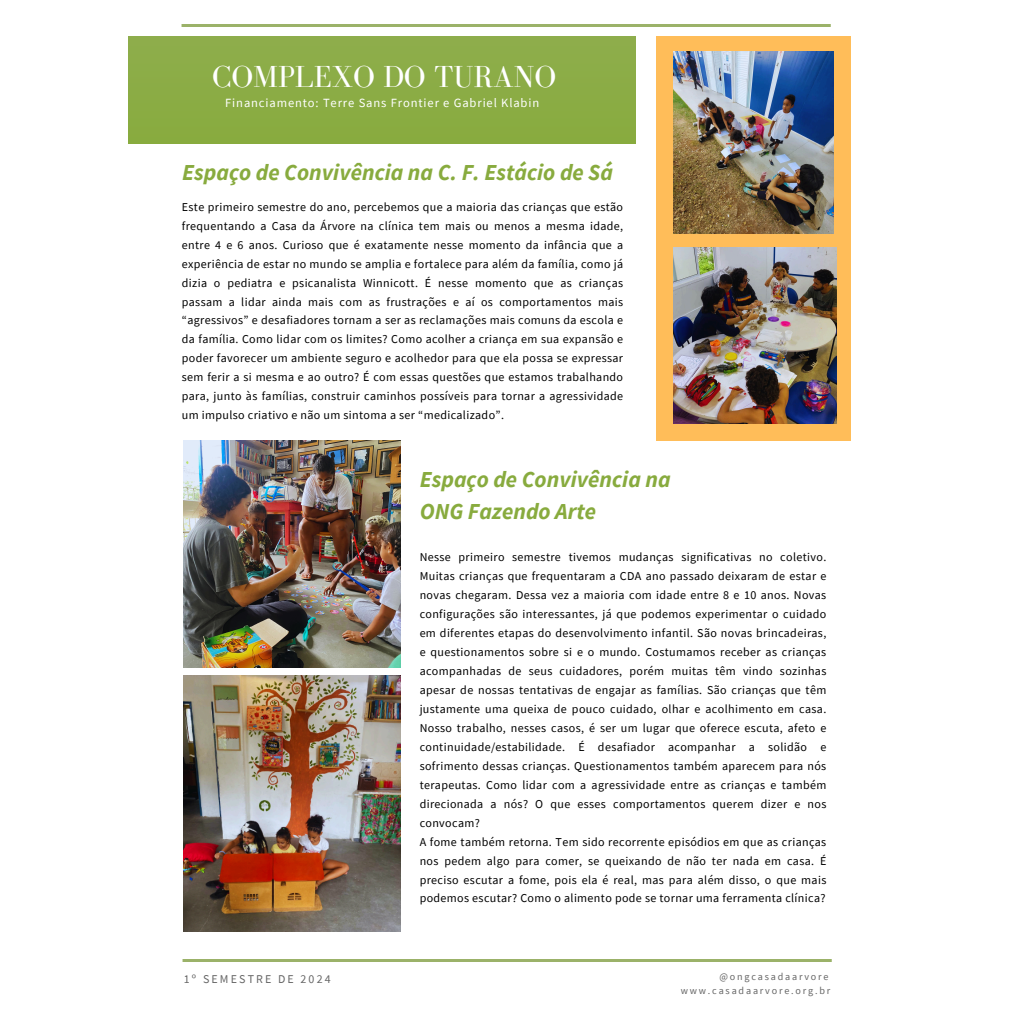
<style>
.page{position:relative;width:1013px;height:1013px;background:#fff}
.page>*{position:absolute;margin:0;border:0;box-sizing:border-box;transform-origin:0 0}
.t1{font:31.38px "Bodoni FLF";color:#fff}
.t2{font:italic 700 22.88px/31.6px "Source Sans Pro";color:#88ab3e}
.t3{font:12.5px "Source Sans Pro";letter-spacing:.07em;color:#fff}
.t4{font:12px/19px "Source Sans Pro";letter-spacing:.03em;color:#000;text-align:justify}
.t5{font:11.88px "Source Sans Pro";letter-spacing:.18em;color:#666}
.t6{font:10.12px/13.5px "Source Sans Pro";letter-spacing:.18em;color:#666;text-align:right}
</style>
<div class="page">
<img style="left:182px;top:959px;width:649px;height:2px">
<img style="left:184px;top:440px;width:216px;height:227px">
<div style="left:129px;top:36px;width:506px;height:107px;background:#8bac45"></div>
<hr style="left:182px;top:24px;width:649px;height:3px;background:#9bb269">
<div style="left:656px;top:37px;width:194px;height:403px;background:#ffbd59"></div>
<img style="left:673px;top:51px;width:161px;height:183px">
<img style="left:673px;top:247px;width:163px;height:176px">
<img style="left:184px;top:675px;width:216px;height:256px">
<p class="t1" style="left:212px;top:60px;width:345px">COMPLEXO DO TURANO</p>
<p class="t3" style="left:225px;top:95px;width:315px">Financiamento: Terre Sans Frontier e Gabriel Klabin</p>
<h2 class="t2" style="left:182px;top:156px;width:432px">Espaço de Convivência na C. F. Estácio de Sá</h2>
<p class="t4" style="left:182px;top:197px;width:443px">Este primeiro semestre do ano, percebemos que a maioria das crianças que estão frequentando a Casa da Árvore na clínica tem mais ou menos a mesma idade, entre 4 e 6 anos. Curioso que é exatamente nesse momento da infância que a experiência de estar no mundo se amplia e fortalece para além da família, como já dizia o pediatra e psicanalista Winnicott. É nesse momento que as crianças passam a lidar ainda mais com as frustrações e aí os comportamentos mais “agressivos” e desafiadores tornam a ser as reclamações mais comuns da escola e da família. Como lidar com os limites? Como acolher a criança em sua expansão e poder favorecer um ambiente seguro e acolhedor para que ela possa se expressar sem ferir a si mesma e ao outro? É com essas questões que estamos trabalhando para, junto às famílias, construir caminhos possíveis para tornar a agressividade um impulso criativo e não um sintoma a ser “medicalizado”.</p>
<h4 class="t2" style="left:419px;top:463px;width:252px">Espaço de Convivência na<br>ONG Fazendo Arte</h4>
<h4 class="t5" style="left:184px;top:971px;width:148px">1º SEMESTRE DE 2024</h4>
<p class="t4" style="left:419px;top:547px;width:408px;text-align:left">Nesse primeiro semestre tivemos mudanças significativas no coletivo.<br>Muitas crianças que frequentaram a CDA ano passado deixaram de estar e novas chegaram. Dessa vez a maioria com idade entre 8 e 10 anos. Novas configurações são interessantes, já que podemos experimentar o cuidado em diferentes etapas do desenvolvimento infantil. São novas brincadeiras, e questionamentos sobre si e o mundo. Costumamos receber as crianças acompanhadas de seus cuidadores, porém muitas têm vindo sozinhas apesar de nossas tentativas de engajar as famílias. São crianças que têm justamente uma queixa de pouco cuidado, olhar e acolhimento em casa.<br>Nosso trabalho, nesses casos, é ser um lugar que oferece escuta, afeto e continuidade/estabilidade. É desafiador acompanhar a solidão e sofrimento dessas crianças. Questionamentos também aparecem para nós terapeutas. Como lidar com a agressividade entre as crianças e também direcionada a nós? O que esses comportamentos querem dizer e nos convocam?<br>A fome também retorna. Tem sido recorrente episódios em que as crianças nos pedem algo para comer, se queixando de não ter nada em casa. É preciso escutar a fome, pois ela é real, mas para além disso, o que mais podemos escutar? Como o alimento pode se tornar uma ferramenta clínica?</p>
<h1 class="t6" style="left:680px;top:969px;width:151px">@ongcasadaarvore www.casadaarvore.org.br</h1>
</div>
